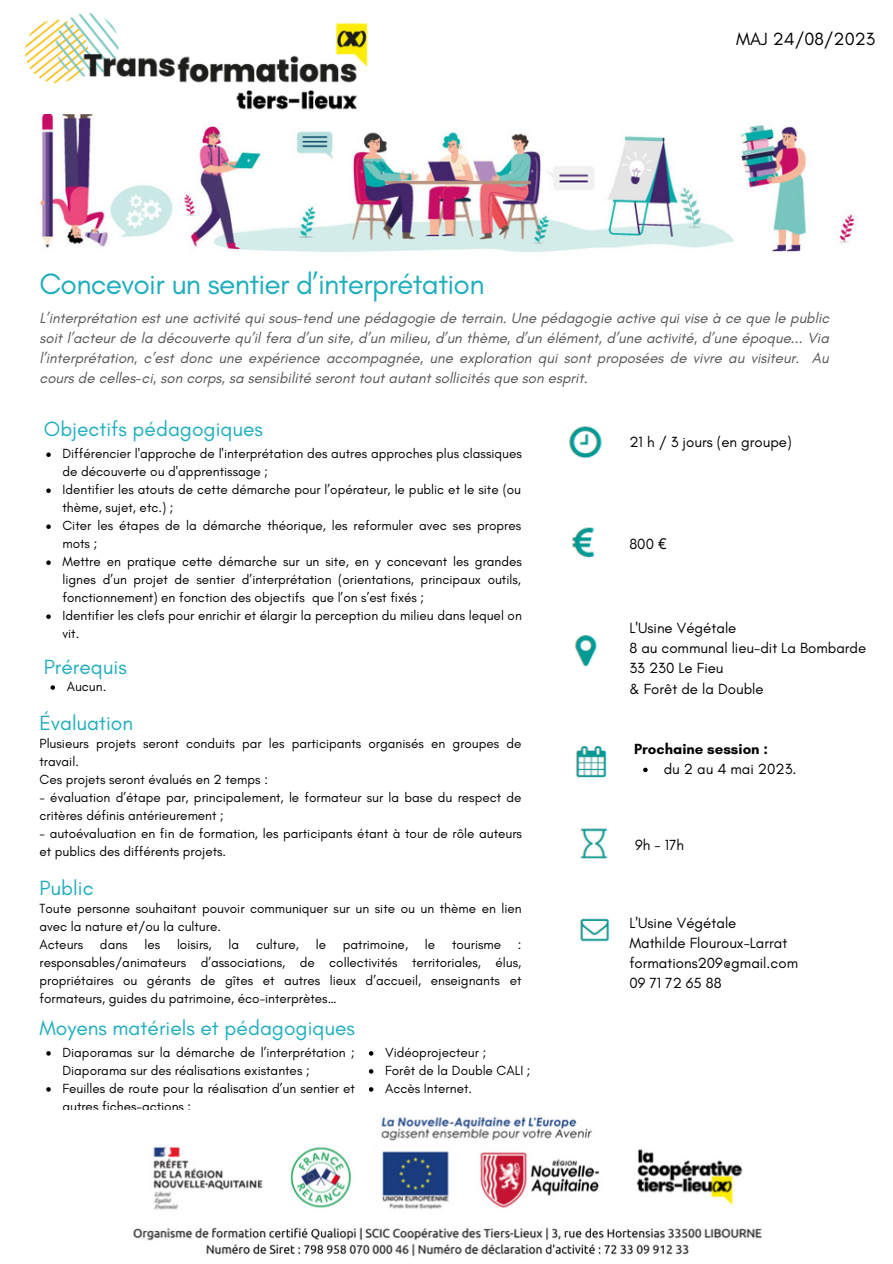
<style>
.page{position:relative;width:893px;height:1264px;background:#fff}
.page>*{position:absolute;margin:0;border:0;box-sizing:border-box;transform-origin:0 0}
.t1{font:30px "Glacial Indifference";letter-spacing:-.025em;color:#20aebd}
.t2{font:21px "Glacial Indifference";color:#20aebd}
.t3{font:18px "Glacial Indifference";color:#000}
.t4{font:italic 15px/20.2px "Glacial Indifference";color:#545454;text-align:justify}
.t5{font:15px "Glacial Indifference";color:#000}
.t6{font:700 15px "Glacial Indifference";color:#000}
.t7{font:13.5px/18px "Glacial Indifference";color:#000}
.s1{font-family:"Noto Sans"}
</style>
<div class="page">
<img style="left:25px;top:13px;width:343px;height:97px">
<img style="left:37px;top:114px;width:819px;height:139px">
<img style="left:580px;top:918px;width:30px;height:24px">
<img style="left:580px;top:828px;width:28px;height:31px">
<img style="left:571px;top:527px;width:24px;height:31px">
<img style="left:574px;top:635px;width:23px;height:32px">
<img style="left:568px;top:426px;width:34px;height:33px">
<img style="left:575px;top:745px;width:32px;height:33px">
<svg style="left:46px;top:452px;width:5px;height:5px"></svg>
<svg style="left:46px;top:488px;width:5px;height:5px"></svg>
<svg style="left:46px;top:524px;width:5px;height:5px"></svg>
<svg style="left:46px;top:560px;width:5px;height:5px"></svg>
<svg style="left:46px;top:614px;width:5px;height:5px"></svg>
<svg style="left:50px;top:685px;width:5px;height:4px"></svg>
<svg style="left:46px;top:1051px;width:5px;height:4px"></svg>
<svg style="left:46px;top:1087px;width:5px;height:4px"></svg>
<svg style="left:369px;top:1051px;width:4px;height:4px"></svg>
<svg style="left:369px;top:1069px;width:4px;height:4px"></svg>
<svg style="left:369px;top:1087px;width:4px;height:4px"></svg>
<svg style="left:643px;top:767px;width:4px;height:5px"></svg>
<img style="left:133px;top:1117px;width:629px;height:140px">
<p class="t1" style="left:40px;top:265px;width:446px">Concevoir un sentier d’interprétation</p>
<p class="t3" style="left:736px;top:28px;width:140px">MAJ 24/08/2023</p>
<p class="t4" style="left:40px;top:307px;width:791px">L’interprétation est une activité qui sous-tend une pédagogie de terrain. Une pédagogie active qui vise à ce que le public soit l’acteur de la découverte qu’il fera d’un site, d’un milieu, d’un thème, d’un élément, d’une activité, d’une époque... Via l’interprétation, c’est donc une expérience accompagnée, une exploration qui sont proposées de vivre au visiteur. Au cours de celles-ci, son corps, sa sensibilité seront tout autant sollicités que son esprit.</p>
<p class="t2" style="left:44px;top:416px;width:221px">Objectifs pédagogiques</p>
<p class="t7" style="left:62px;top:444px;width:461px">Différencier l'approche de l'interprétation des autres approches plus classiques de découverte ou d'apprentissage ;</p>
<p class="t7" style="left:62px;top:480px;width:460px">Identifier les atouts de cette démarche pour l’opérateur, le public et le site (ou thème, sujet, etc.) ;</p>
<p class="t7" style="left:62px;top:516px;width:460px">Citer les étapes de la démarche théorique, les reformuler avec ses propres mots ;</p>
<p class="t7" style="left:62px;top:552px;width:461px;text-align:justify">Mettre en pratique cette démarche sur un site, en y concevant les grandes lignes d’un projet de sentier d’interprétation (orientations, principaux outils, fonctionnement) en fonction des objectifs que l’on s’est fixés ;</p>
<p class="t7" style="left:62px;top:606px;width:461px">Identifier les clefs pour enrichir et élargir la perception du milieu dans lequel on vit.</p>
<p class="t2" style="left:44px;top:654px;width:84px">Prérequis</p>
<p class="t7" style="left:67px;top:677px;width:41px">Aucun.</p>
<p class="t2" style="left:40px;top:710px;width:95px">Évaluation</p>
<p class="t7" style="left:40px;top:734px;width:483px">Plusieurs projets seront conduits par les participants organisés en groupes de travail.</p>
<p class="t7" style="left:40px;top:770px;width:230px">Ces projets seront évalués en 2 temps :</p>
<p class="t7" style="left:40px;top:788px;width:483px">- évaluation d’étape par, principalement, le formateur sur la base du respect de critères définis antérieurement ;</p>
<p class="t7" style="left:40px;top:824px;width:484px">- autoévaluation en fin de formation, les participants étant à tour de rôle auteurs et publics des différents projets.</p>
<p class="t2" style="left:40px;top:875px;width:56px">Public</p>
<p class="t7" style="left:40px;top:899px;width:483px">Toute personne souhaitant pouvoir communiquer sur un site ou un thème en lien avec la nature et/ou la culture.</p>
<p class="t7" style="left:40px;top:935px;width:483px;text-align:justify">Acteurs dans les loisirs, la culture, le patrimoine, le tourisme : responsables/animateurs d’associations, de collectivités territoriales, élus, propriétaires ou gérants de gîtes et autres lieux d’accueil, enseignants et formateurs, guides du patrimoine, éco-interprètes…</p>
<p class="t2" style="left:40px;top:1014px;width:317px">Moyens matériels et pédagogiques</p>
<p class="t7" style="left:62px;top:1043px;width:294px">Diaporamas sur la démarche de l’interprétation ;<br>Diaporama sur des réalisations existantes ;</p>
<p class="t7" style="left:62px;top:1079px;width:294px">Feuilles de route pour la réalisation d’un sentier et autres fiches-actions ;</p>
<p class="t7" style="left:385px;top:1043px;width:103px">Vidéoprojecteur ;</p>
<p class="t7" style="left:385px;top:1061px;width:147px">Forêt de la Double CALI ;</p>
<p class="t7" style="left:385px;top:1079px;width:88px">Accès Internet.</p>
<p class="t5" style="left:629px;top:433px;width:164px">21 h / 3 jours (en groupe)</p>
<p class="t5" style="left:629px;top:534px;width:39px">800 <span class="s1">€</span></p>
<p class="t5" style="left:629px;top:618px;width:108px">L'Usine Végétale</p>
<p class="t5" style="left:629px;top:639px;width:238px">8 au communal lieu-dit La Bombarde</p>
<p class="t5" style="left:629px;top:659px;width:96px">33 230 Le Fieu</p>
<p class="t5" style="left:629px;top:679px;width:136px">&amp; Forêt de la Double</p>
<p class="t6" style="left:634px;top:740px;width:135px">Prochaine session :</p>
<p class="t5" style="left:663px;top:760px;width:134px">du 2 au 4 mai 2023.</p>
<p class="t5" style="left:635px;top:836px;width:50px">9h - 17h</p>
<p class="t5" style="left:629px;top:913px;width:108px">L'Usine Végétale</p>
<p class="t5" style="left:629px;top:933px;width:159px">Mathilde Flouroux-Larrat</p>
<p class="t5" style="left:629px;top:953px;width:170px">formations209@gmail.com</p>
<p class="t5" style="left:629px;top:974px;width:94px">09 71 72 65 88</p>
</div>
